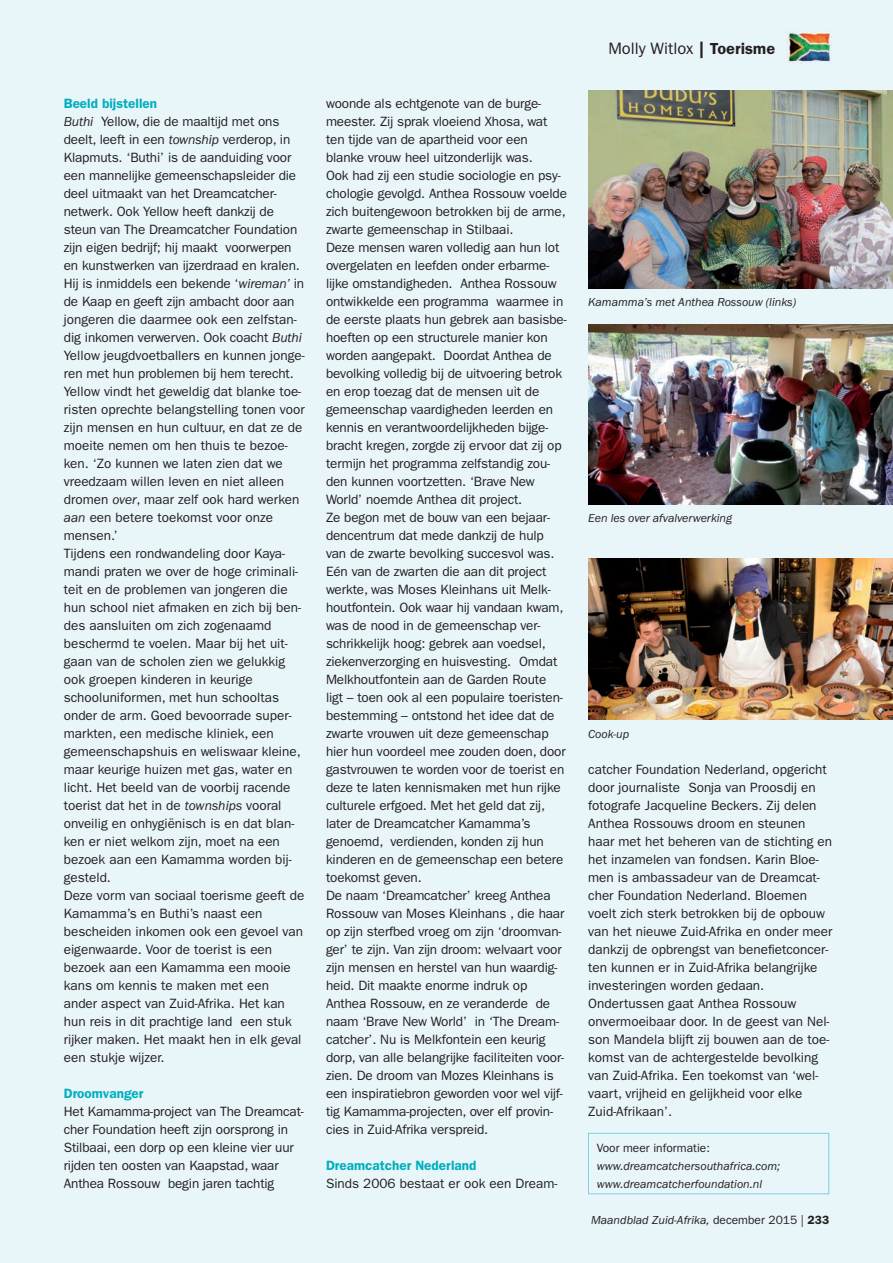
<style>
.page{position:relative;width:893px;height:1263px;background:#e8f5f9}
.page>*{position:absolute;margin:0;border:0;box-sizing:border-box;transform-origin:0 0}
.t1{font:16.5px "ITC Franklin Gothic Std";color:#231f20}
.t2{font:13.5px/18px "ITC Franklin Gothic Std";letter-spacing:-.01em;color:#231f20}
.t3{font:600 13.5px "ITC Franklin Gothic Std";color:#00afbd}
.t4{font:italic 12px/18px "ITC Franklin Gothic Std";color:#231f20}
.t5{font:italic 12px "Franklin Goth EF";color:#231f20}
.t6{font:12px "ITC Franklin Gothic Std";color:#231f20}
.s1{font-weight:600;color:#00afbd}
.s2{font-style:italic}
.s3{font-family:"Franklin Goth EF";font-weight:600}
.s4{font-style:normal}
.s5{font-weight:600;font-style:normal}
</style>
<div class="page">
<img style="left:786px;top:30px;width:46px;height:33px">
<img style="left:588px;top:324px;width:305px;height:180px">
<img style="left:588px;top:558px;width:305px;height:161px">
<img style="left:588px;top:90px;width:305px;height:198px">
<svg style="left:588px;top:1133px;width:241px;height:61px"></svg>
<p class="t2" style="left:64px;top:95px;width:242px"><span class="s1">Beeld bijstellen<br></span><span class="s2">Buthi</span> Yellow, die de maaltijd met ons deelt, leeft in een <span class="s2">township</span> verderop, in Klapmuts. ‘Buthi’ is de aanduiding voor een mannelijke gemeenschapsleider die deel uitmaakt van het Dreamcatcher&shy;netwerk. Ook Yellow heeft dankzij de steun van The Dreamcatcher Foundation zijn eigen bedrijf; hij maakt voorwerpen en kunstwerken van ijzerdraad en kralen.<br>Hij is inmiddels een bekende ‘<span class="s2">wireman’</span> in de Kaap en geeft zijn ambacht door aan jongeren die daarmee ook een zelfstan&shy;dig inkomen verwerven. Ook coacht <span class="s2">Buthi </span>Yellow jeugdvoetballers en kunnen jonge&shy;ren met hun problemen bij hem terecht.<br>Yellow vindt het geweldig dat blanke toe&shy;risten oprechte belangstelling tonen voor zijn mensen en hun cultuur, en dat ze de moeite nemen om hen thuis te bezoe&shy;ken. ‘Zo kunnen we laten zien dat we vreedzaam willen leven en niet alleen dromen <span class="s2">over</span>, maar zelf ook hard werken <span class="s2">aan</span> een betere toekomst voor onze mensen.’<br>Tijdens een rondwandeling door Kaya&shy;mandi praten we over de hoge criminali&shy;teit en de problemen van jongeren die hun school niet afmaken en zich bij ben&shy;des aansluiten om zich zogenaamd beschermd te voelen. Maar bij het uit&shy;gaan van de scholen zien we gelukkig ook groepen kinderen in keurige schooluniformen, met hun schooltas onder de arm. Goed bevoorrade super&shy;markten, een medische kliniek, een gemeenschapshuis en weliswaar kleine, maar keurige huizen met gas, water en licht. Het beeld van de voorbij racende toerist dat het in de <span class="s2">townships</span> vooral onveilig en onhygiënisch is en dat blan&shy;ken er niet welkom zijn, moet na een bezoek aan een Kamamma worden bij&shy;gesteld.<br>Deze vorm van sociaal toerisme geeft de Kamamma’s en Buthi’s naast een bescheiden inkomen ook een gevoel van eigenwaarde. Voor de toerist is een bezoek aan een Kamamma een mooie kans om kennis te maken met een ander aspect van Zuid-Afrika. Het kan hun reis in dit prachtige land een stuk rijker maken. Het maakt hen in elk geval een stukje wijzer.</p>
<p class="t3" style="left:64px;top:1085px;width:81px">Droomvanger</p>
<p class="t2" style="left:64px;top:1102px;width:242px">Het Kamamma-project van The Dreamcat&shy;cher Foundation heeft zijn oorsprong in Stilbaai, een dorp op een kleine vier uur rijden ten oosten van Kaapstad, waar Anthea Rossouw begin jaren tachtig</p>
<p class="t2" style="left:326px;top:94px;width:242px">woonde als echtgenote van de burge&shy;meester. Zij sprak vloeiend Xhosa, wat ten tijde van de apartheid voor een blanke vrouw heel uitzonderlijk was.<br>Ook had zij een studie sociologie en psy&shy;chologie gevolgd. Anthea Rossouw voelde zich buitengewoon betrokken bij de arme, zwarte gemeenschap in Stilbaai.<br>Deze mensen waren volledig aan hun lot overgelaten en leefden onder erbarme&shy;lijke omstandigheden. Anthea Rossouw ontwikkelde een programma waarmee in de eerste plaats hun gebrek aan basisbe&shy;hoeften op een structurele manier kon worden aangepakt. Doordat Anthea de bevolking volledig bij de uitvoering betrok en erop toezag dat de mensen uit de gemeenschap vaardigheden leerden en kennis en verantwoordelijkheden bijge&shy;bracht kregen, zorgde zij ervoor dat zij op termijn het programma zelfstandig zou&shy;den kunnen voortzetten. ‘Brave New World’ noemde Anthea dit project.<br>Ze begon met de bouw van een bejaar&shy;dencentrum dat mede dankzij de hulp van de zwarte bevolking succesvol was.<br>Eén van de zwarten die aan dit project werkte, was Moses Kleinhans uit Melk&shy;houtfontein. Ook waar hij vandaan kwam, was de nood in de gemeenschap ver&shy;schrikkelijk hoog: gebrek aan voedsel, ziekenverzorging en huisvesting. Omdat Melkhoutfontein aan de Garden Route<br>ligt – toen ook al een populaire toeristen&shy;bestemming – ontstond het idee dat de zwarte vrouwen uit deze gemeenschap hier hun voordeel mee zouden doen, door gastvrouwen te worden voor de toerist en deze te laten kennismaken met hun rijke culturele erfgoed. Met het geld dat zij, later de Dreamcatcher Kamamma’s genoemd, verdienden, konden zij hun kinderen en de gemeenschap een betere toekomst geven.<br>De naam ‘Dreamcatcher’ kreeg Anthea Rossouw van Moses Kleinhans , die haar op zijn sterfbed vroeg om zijn ‘droomvan&shy;ger’ te zijn. Van zijn droom: welvaart voor zijn mensen en herstel van hun waardig&shy;heid. Dit maakte enorme indruk op Anthea Rossouw, en ze veranderde de naam ‘Brave New World’ in ‘The Dream&shy;catcher’. Nu is Melkfontein een keurig dorp, van alle belangrijke faciliteiten voor&shy;zien. De droom van Mozes Kleinhans is een inspiratiebron geworden voor wel vijf&shy;tig Kamamma-projecten, over elf provin&shy;cies in Zuid-Afrika verspreid.</p>
<p class="t3" style="left:326px;top:1157px;width:152px">Dreamcatcher Nederland</p>
<p class="t2" style="left:326px;top:1174px;width:233px">Sinds 2006 bestaat er ook een Dream-</p>
<p class="t1" style="left:608px;top:39px;width:169px">Molly Witlox <span class="s3">| Toerisme</span></p>
<p class="t5" style="left:588px;top:296px;width:209px">Kamamma’s met Anthea Rossouw (links)</p>
<p class="t5" style="left:588px;top:512px;width:146px">Een les over afvalverwerking</p>
<p class="t5" style="left:588px;top:728px;width:42px">Cook-up</p>
<p class="t2" style="left:588px;top:761px;width:246px">catcher Foundation Nederland, opgericht door journaliste Sonja van Proosdij en fotografe Jacqueline Beckers. Zij delen Anthea Rossouws droom en steunen haar met het beheren van de stichting en het inzamelen van fondsen. Karin Bloe&shy;men is ambassadeur van de Dreamcat&shy;cher Foundation Nederland. Bloemen voelt zich sterk betrokken bij de opbouw van het nieuwe Zuid-Afrika en onder meer dankzij de opbrengst van benefietconcer&shy;ten kunnen er in Zuid-Afrika belangrijke investeringen worden gedaan.<br>Ondertussen gaat Anthea Rossouw onvermoeibaar door. In de geest van Nel&shy;son Mandela blijft zij bouwen aan de toe&shy;komst van de achtergestelde bevolking van Zuid-Afrika. Een toekomst van ‘wel&shy;vaart, vrijheid en gelijkheid voor elke Zuid-Afrikaan’.</p>
<p class="t6" style="left:597px;top:1141px;width:115px">Voor meer informatie:</p>
<p class="t4" style="left:597px;top:1157px;width:185px">www.dreamcatchersouthafrica.com; www.dreamcatcherfoundation.nl</p>
<p class="t4" style="left:591px;top:1211px;width:240px">Maandblad Zuid-Afrika, <span class="s4">december 2015 |</span> <span class="s5">233</span></p>
</div>
